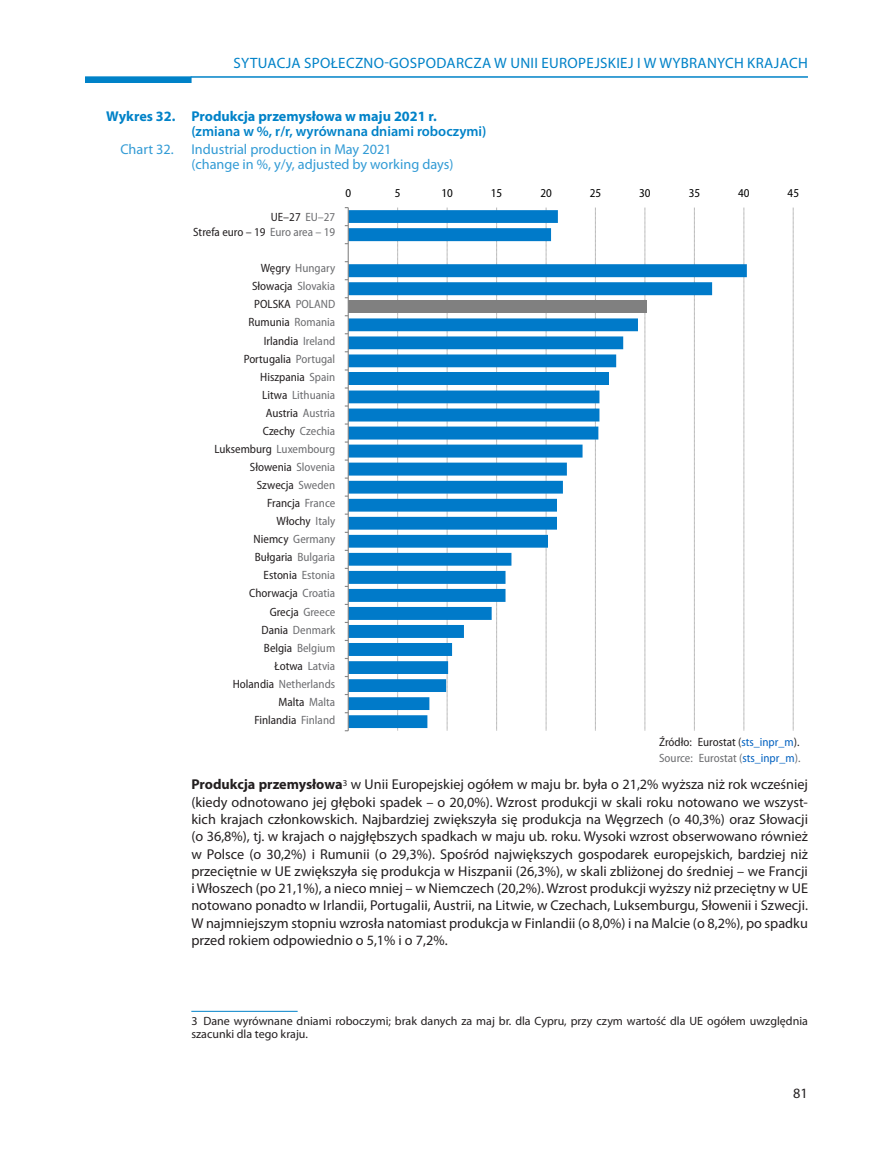
<style>
.page{position:relative;width:893px;height:1149px;background:#fff}
.page>*{position:absolute;margin:0;border:0;box-sizing:border-box;transform-origin:0 0}
.t1{font:15px "Myriad Pro";letter-spacing:.02em;color:#0082c8}
._1-tekst{font:14.25px/17.2px "Myriad Pro";color:#231f20;text-align:justify}
._3-pl_tytuł_tabl_wyk{font:700 14.25px/15px "Myriad Pro";color:#0082c8}
._3-pl_tytuł_tabl_wyk-2{font:14.25px/15px "Myriad Pro";color:#329bd5}
.t2{font:semi-condensed 12px/18px "Myriad Pro";color:#000;text-align:right}
._4-pl_tablica{font:semi-condensed 12px "Myriad Pro";color:#231f20}
._4-pl_tablica-2{font:semi-condensed 12px "Myriad Pro";color:#6c6d70}
._1a-przypis{font:12px/13.5px "Myriad Pro";color:#231f20}
.s1{font-weight:600}
.s2{color:#0563c1}
.s3{color:#6c6d70}
.s4{color:#231f20}
.s5{font-weight:700}
</style>
<div class="page">
<div style="left:85px;top:77px;width:106px;height:6px;background:#0082c8"></div>
<hr style="left:191px;top:77px;width:617px;height:1px;background:#0082c8">
<hr style="left:191px;top:1010px;width:107px;height:1px;background:#0082c8">
<svg style="left:793px;top:207px;width:1px;height:523px"></svg>
<svg style="left:349px;top:210px;width:398px;height:517px"></svg>
<hr style="left:348px;top:207px;width:1px;height:523px;background:#868686">
<p class="t1" style="left:234px;top:55px;width:576px">SYTUACJA SPOŁECZNO-GOSPODARCZA W UNII EUROPEJSKIEJ I W WYBRANYCH KRAJACH</p>
<p class="_3-pl_tytuł_tabl_wyk" style="left:191px;top:109px;width:297px;text-indent:-85px">Wykres 32. Produkcja przemysłowa w maju 2021 r. <span class="s1">(zmiana w %, r/r, wyrównana dniami roboczymi)</span></p>
<p class="_3-pl_tytuł_tabl_wyk-2" style="left:191px;top:142px;width:264px;text-indent:-71px">Chart 32. Industrial production in May 2021<br>(change in %, y/y, adjusted by working days)</p>
<p class="t2" style="left:345px;top:184px;width:7px">0</p>
<p class="t2" style="left:395px;top:184px;width:7px">5</p>
<p class="t2" style="left:441px;top:184px;width:13px">10</p>
<p class="t2" style="left:491px;top:184px;width:13px">15</p>
<p class="t2" style="left:540px;top:184px;width:13px">20</p>
<p class="t2" style="left:590px;top:184px;width:13px">25</p>
<p class="t2" style="left:639px;top:184px;width:13px">30</p>
<p class="t2" style="left:689px;top:184px;width:13px">35</p>
<p class="t2" style="left:738px;top:184px;width:13px">40</p>
<p class="t2" style="left:787px;top:184px;width:13px">45</p>
<p class="t2" style="left:207px;top:207px;width:123px">UE–27 EU–27<br>Strefa euro – 19 Euro-area</p>
<p class="t2" style="left:210px;top:261px;width:121px">Węgry Hungary<br>Słowacja Slovakia<br>POLSKA POLAND<br>Rumunia Romania<br>Irlandia Ireland<br>Portugalia Portugal<br>Hiszpania Spain<br>Litwa Lithuania<br>Austria Austria<br>Czechy Czechia<br>Luksemburg Luxembourg<br>Słowenia Slovenia<br>Szwecja Sweden<br>Francja France<br>Włochy Italy<br>Niemcy Germany<br>Bułgaria Bulgaria<br>Estonia Estonia<br>Chorwacja Croatia<br>Grecja Greece<br>Dania Denmark<br>Belgia Belgium<br>Łotwa Latvia<br>Holandia Netherlands<br>Malta Malta<br>Finlandia Finland</p>
<p class="_4-pl_tablica" style="left:659px;top:735px;width:142px">Źródło: Eurostat (<span class="s2">sts_inpr_m</span>).</p>
<p class="_4-pl_tablica-2" style="left:659px;top:751px;width:143px">Source: Eurostat (<span class="s2">sts_inpr_m</span>).</p>
<p class="_4-pl_tablica" style="left:271px;top:210px;width:66px">UE–27 <span class="s3">EU–27</span></p>
<p class="_4-pl_tablica" style="left:193px;top:225px;width:144px">Strefa euro – 19 <span class="s3">Euro area – 19</span></p>
<p class="_4-pl_tablica-2" style="left:261px;top:262px;width:76px"><span class="s4">Węgry</span> Hungary</p>
<p class="_4-pl_tablica" style="left:252px;top:280px;width:85px">Słowacja <span class="s3">Slovakia</span></p>
<p class="_4-pl_tablica" style="left:254px;top:298px;width:83px">POLSKA <span class="s3">POLAND</span></p>
<p class="_4-pl_tablica" style="left:248px;top:316px;width:88px">Rumunia <span class="s3">Romania</span></p>
<p class="_4-pl_tablica" style="left:264px;top:334px;width:73px">Irlandia <span class="s3">Ireland</span></p>
<p class="_4-pl_tablica" style="left:244px;top:352px;width:93px">Portugalia <span class="s3">Portugal</span></p>
<p class="_4-pl_tablica" style="left:260px;top:370px;width:77px">Hiszpania <span class="s3">Spain</span></p>
<p class="_4-pl_tablica-2" style="left:262px;top:388px;width:75px"><span class="s4">Litwa</span> Lithuania</p>
<p class="_4-pl_tablica" style="left:266px;top:406px;width:71px">Austria <span class="s3">Austria</span></p>
<p class="_4-pl_tablica-2" style="left:263px;top:424px;width:74px"><span class="s4">Czechy</span> Czechia</p>
<p class="_4-pl_tablica" style="left:215px;top:442px;width:122px">Luksemburg <span class="s3">Luxembourg</span></p>
<p class="_4-pl_tablica" style="left:250px;top:460px;width:87px">Słowenia <span class="s3">Slovenia</span></p>
<p class="_4-pl_tablica" style="left:257px;top:478px;width:80px">Szwecja <span class="s3">Sweden</span></p>
<p class="_4-pl_tablica" style="left:267px;top:496px;width:70px">Francja <span class="s3">France</span></p>
<p class="_4-pl_tablica" style="left:277px;top:514px;width:60px">Włochy <span class="s3">Italy</span></p>
<p class="_4-pl_tablica-2" style="left:254px;top:532px;width:83px"><span class="s4">Niemcy</span> Germany</p>
<p class="_4-pl_tablica" style="left:255px;top:550px;width:82px">Bułgaria <span class="s3">Bulgaria</span></p>
<p class="_4-pl_tablica" style="left:264px;top:568px;width:73px">Estonia <span class="s3">Estonia</span></p>
<p class="_4-pl_tablica" style="left:249px;top:586px;width:88px">Chorwacja <span class="s3">Croatia</span></p>
<p class="_4-pl_tablica" style="left:270px;top:605px;width:67px">Grecja <span class="s3">Greece</span></p>
<p class="_4-pl_tablica-2" style="left:262px;top:623px;width:75px"><span class="s4">Dania</span> Denmark</p>
<p class="_4-pl_tablica-2" style="left:264px;top:641px;width:73px"><span class="s4">Belgia</span> Belgium</p>
<p class="_4-pl_tablica-2" style="left:275px;top:659px;width:62px"><span class="s4">Łotwa</span> Latvia</p>
<p class="_4-pl_tablica-2" style="left:233px;top:677px;width:104px"><span class="s4">Holandia</span> Netherlands</p>
<p class="_4-pl_tablica" style="left:278px;top:695px;width:58px">Malta <span class="s3">Malta</span></p>
<p class="_4-pl_tablica" style="left:254px;top:713px;width:82px">Finlandia <span class="s3">Finland</span></p>
<p class="_1-tekst" style="left:191px;top:776px;width:618px"><span class="s5">Produkcja przemysłowa</span><sup>3</sup> w Unii Europejskiej ogółem w maju br. była o 21,2% wyższa niż rok wcześniej (kiedy odnotowano jej głęboki spadek – o 20,0%). Wzrost produkcji w skali roku notowano we wszyst&shy;kich krajach członkowskich. Najbardziej zwiększyła się produkcja na Węgrzech (o 40,3%) oraz Słowacji (o 36,8%), tj. w krajach o najgłębszych spadkach w maju ub. roku. Wysoki wzrost obserwowano również w Polsce (o 30,2%) i Rumunii (o 29,3%). Spośród największych gospodarek europejskich, bardziej niż przeciętnie w UE zwiększyła się produkcja w Hiszpanii (26,3%), w skali zbliżonej do średniej – we Francji i Włoszech (po 21,1%), a nieco mniej – w Niemczech (20,2%). Wzrost produkcji wyższy niż przeciętny w UE notowano ponadto w Irlandii, Portugalii, Austrii, na Litwie, w Czechach, Luksemburgu, Słowenii i Szwecji.<br>W najmniejszym stopniu wzrosła natomiast produkcja w Finlandii (o 8,0%) i na Malcie (o 8,2%), po spadku przed rokiem odpowiednio o 5,1% i o 7,2%.</p>
<p class="_1a-przypis" style="left:191px;top:1013px;width:618px">3 Dane wyrównane dniami roboczymi; brak danych za maj br. dla Cypru, przy czym wartość dla UE ogółem uwzględnia szacunki dla tego kraju.</p>
<p class="_1-tekst" style="left:793px;top:1084px;width:16px">81</p>
</div>
